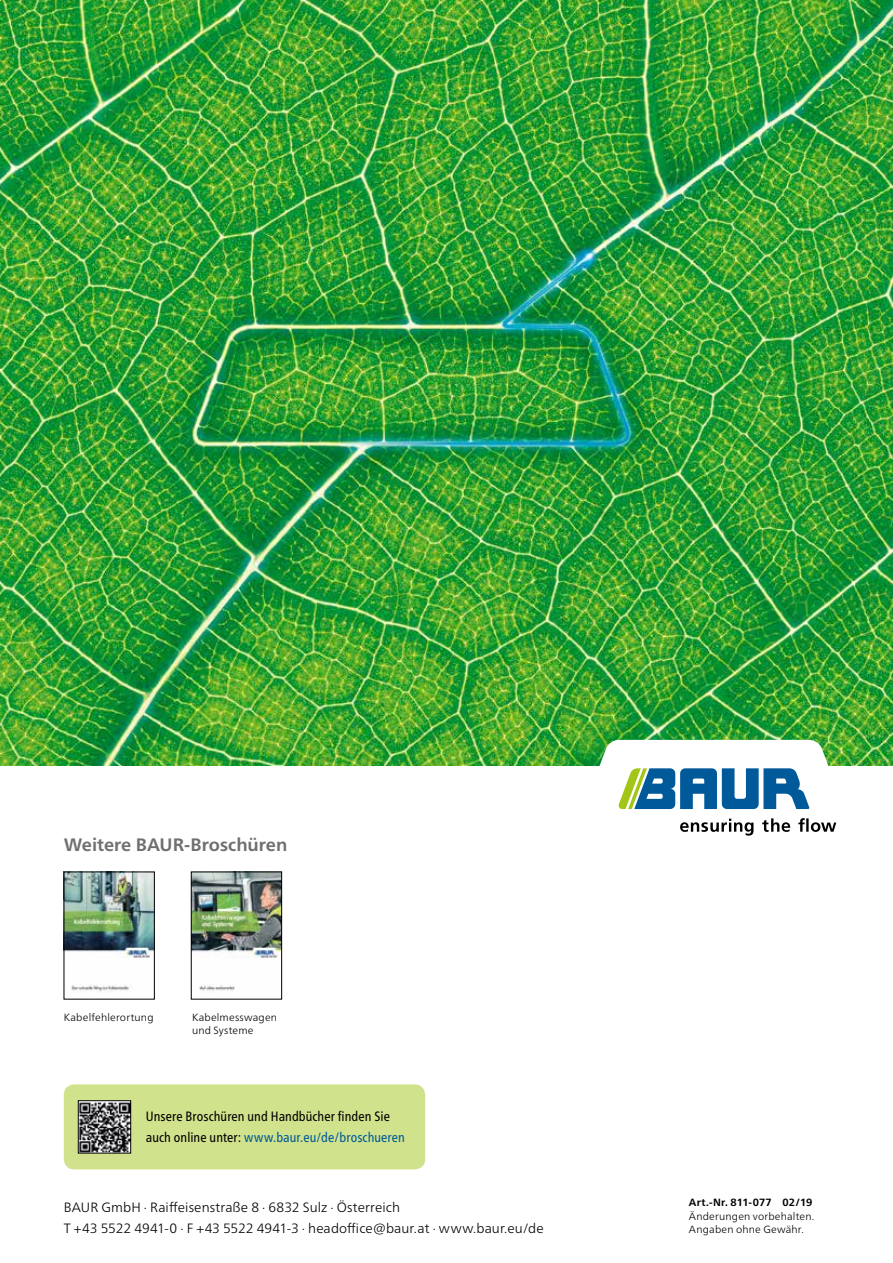
<style>
.page{position:relative;width:893px;height:1263px;background:#fff}
.page>*{position:absolute;margin:0;border:0;box-sizing:border-box;transform-origin:0 0}
.t1{font:700 18px "Frutiger Neue LTW1 G";color:#706f6f}
.t2{font:300 13.5px/21.3px "Frutiger Neue LTW1 G";letter-spacing:.005em;color:#000}
.t3{font:condensed 13.5px/21.3px "Frutiger Neue LTW1 G";letter-spacing:.005em;color:#000}
.t4{font:300 10.5px/13.5px "Frutiger Neue LTW1 G";letter-spacing:.02em;color:#000}
.t5{font:700 10.5px "Frutiger Neue LTW1 G";letter-spacing:.01em;color:#000}
.s1{color:#005a9a}
</style>
<div class="page">
<img style="left:0;top:0;width:893px;height:765px">
<img style="left:0;top:85px;width:1px;height:403px">
<svg style="left:680px;top:819px;width:73px;height:17px"></svg>
<svg style="left:762px;top:818px;width:28px;height:14px"></svg>
<svg style="left:798px;top:818px;width:38px;height:14px"></svg>
<svg style="left:585px;top:740px;width:258px;height:69px"></svg>
<img style="left:193px;top:874px;width:87px;height:117px">
<div style="left:191px;top:872px;width:91px;height:127px;border:1px solid #000"></div>
<img style="left:66px;top:874px;width:87px;height:118px">
<div style="left:64px;top:872px;width:91px;height:127px;border:1px solid #000"></div>
<div style="left:64px;top:1084px;width:361px;height:85px;background:#d0e28b;border-radius:11px"></div>
<svg style="left:78px;top:1100px;width:53px;height:54px;background:#6a696b"></svg>
<h1 class="t1" style="left:64px;top:831px;width:225px">Weitere BAUR-Broschüren</h1>
<p class="t4" style="left:64px;top:1010px;width:91px">Kabelfehlerortung</p>
<p class="t4" style="left:192px;top:1010px;width:87px">Kabelmesswagen und Systeme</p>
<p class="t3" style="left:146px;top:1104px;width:261px">Unsere Broschüren und Handbücher finden Sie auch online unter: <span class="s1">www.baur.eu/de/broschueren</span></p>
<p class="t2" style="left:64px;top:1195px;width:481px">BAUR GmbH · Raiffeisenstraße 8 · 6832 Sulz · Österreich<br>T +43 5522 4941-0 · F +43 5522 4941-3 · headoffice@baur.at · www.baur.eu/de</p>
<p class="t5" style="left:689px;top:1195px;width:125px">Art.-Nr. 811-077 02/19</p>
<p class="t4" style="left:689px;top:1208px;width:127px">Änderungen vorbehalten.<br>Angaben ohne Gewähr.</p>
</div>
